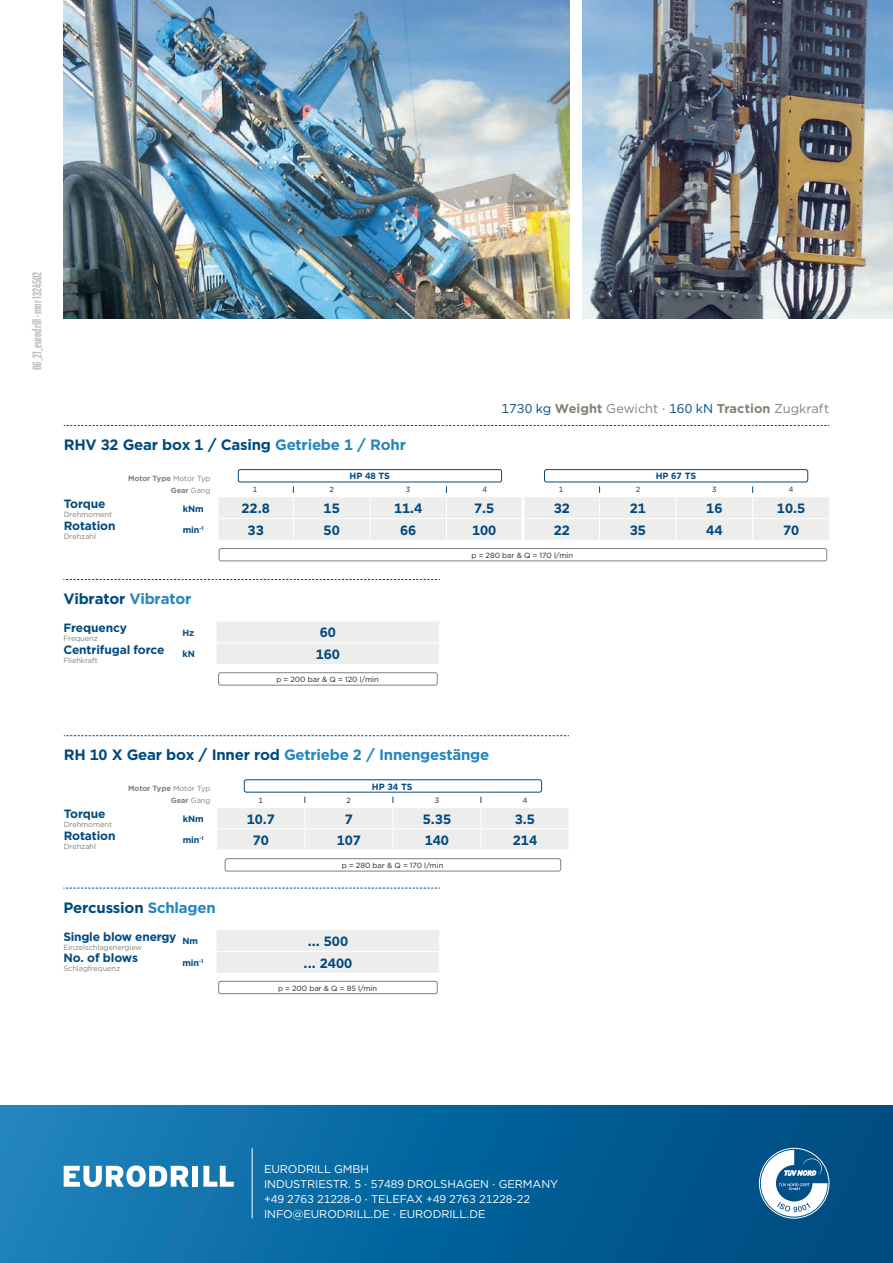
<style>
.page{position:relative;width:893px;height:1263px;background:#fff}
.page>*{position:absolute;margin:0;border:0;box-sizing:border-box;transform-origin:0 0}
.subheading_h2{font:700 15px "Gotham";letter-spacing:-.015em;color:#004a7f}
.subheading_h2-2{font:700 15px "Gotham";letter-spacing:-.015em;color:#2586bf}
.t_value{font:700 13.5px "Gotham";color:#004a7f}
.tagging{font:600 13.5px "Pilot";color:#bcbdb8}
.body{font:12.75px "Gotham";color:#818178}
.t_label{font:700 12px "Gotham";letter-spacing:-.01em;color:#004a7f}
.t1{font:11.25px/15px "Gotham";letter-spacing:-.01em;color:#fff}
.t_unit{font:700 9px "Gotham";letter-spacing:-.01em;color:#004a7f}
.t_lable_small{font:7.5px "Gotham";letter-spacing:-.01em;color:#818178}
.t_label_count{font:7.5px "Gotham";letter-spacing:-.005em;color:#231f20}
.t_lable_small-2{font:700 7.5px "Gotham";letter-spacing:-.01em;color:#818178}
.s1{color:#004a7f}
.s2{font-weight:700}
.s3{color:#2586bf}
.s4{font-weight:400}
</style>
<div class="page">
<div style="left:0;top:1106px;width:893px;height:157px;background:linear-gradient(to right,#1982bb,#00487e)"></div>
<hr style="left:252px;top:1148px;width:1px;height:70px;background:#fff">
<div style="left:192px;top:1166px;width:6px;height:21px;background:#fff"></div>
<svg style="left:203px;top:1166px;width:31px;height:21px"></svg>
<svg style="left:64px;top:1165px;width:125px;height:22px"></svg>
<div style="left:759px;top:1148px;width:70px;height:70px;border:1px solid #fff;border-radius:50%"></div>
<svg style="left:761px;top:1150px;width:67px;height:66px"></svg>
<img style="left:583px;top:0;width:310px;height:319px">
<img style="left:64px;top:0;width:506px;height:319px">
<svg style="left:64px;top:735px;width:505px;height:1px"></svg>
<svg style="left:217px;top:797px;width:351px;height:52px"></svg>
<div style="left:244px;top:779px;width:298px;height:13px;border:1px solid #004a7f;border-radius:2px"></div>
<div style="left:225px;top:858px;width:336px;height:13px;border:1px solid #818178;border-radius:2px"></div>
<svg style="left:63px;top:579px;width:377px;height:1px"></svg>
<svg style="left:217px;top:622px;width:222px;height:63px"></svg>
<div style="left:218px;top:672px;width:219px;height:13px;border:1px solid #818178;border-radius:2px"></div>
<svg style="left:63px;top:888px;width:377px;height:1px"></svg>
<svg style="left:217px;top:930px;width:222px;height:64px"></svg>
<div style="left:218px;top:981px;width:219px;height:13px;border:1px solid #818178;border-radius:2px"></div>
<svg style="left:64px;top:425px;width:765px;height:1px"></svg>
<svg style="left:218px;top:486px;width:611px;height:75px"></svg>
<div style="left:238px;top:469px;width:264px;height:13px;border:1px solid #004a7f;border-radius:2px"></div>
<div style="left:544px;top:469px;width:264px;height:13px;border:1px solid #004a7f;border-radius:2px"></div>
<div style="left:219px;top:548px;width:608px;height:13px;border:1px solid #818178;border-radius:2px"></div>
<p class="tagging" style="left:30px;top:370px;width:99px;rotate:-90deg">06_21_eurodrill · mnr 1324502</p>
<p class="body" style="left:502px;top:400px;width:329px"><span class="s1">1730 kg</span> <span class="s2">Weight</span> Gewicht · <span class="s1">160 kN</span> <span class="s2">Traction</span> Zugkraft</p>
<p class="subheading_h2" style="left:64px;top:435px;width:344px">RHV 32 Gear box 1 / Casing <span class="s3">Getriebe 1 / Rohr</span></p>
<p class="t_lable_small-2" style="left:128px;top:473px;width:84px">Motor Type <span class="s4">Motor Typ</span></p>
<p class="t_unit" style="left:349px;top:470px;width:42px">HP 48 TS</p>
<p class="t_unit" style="left:656px;top:470px;width:42px">HP 67 TS</p>
<p class="t_lable_small-2" style="left:171px;top:485px;width:41px">Gear <span class="s4">Gang</span></p>
<p class="t_label_count" style="left:253px;top:485px;width:6px">1</p>
<p class="t_label_count" style="left:329px;top:485px;width:6px">2</p>
<p class="t_label_count" style="left:406px;top:485px;width:6px">3</p>
<p class="t_label_count" style="left:483px;top:485px;width:6px">4</p>
<p class="t_label_count" style="left:559px;top:485px;width:6px">1</p>
<p class="t_label_count" style="left:636px;top:485px;width:6px">2</p>
<p class="t_label_count" style="left:712px;top:485px;width:6px">3</p>
<p class="t_label_count" style="left:789px;top:485px;width:6px">4</p>
<p class="t_label" style="left:64px;top:496px;width:43px">Torque</p>
<p class="t_lable_small" style="left:64px;top:510px;width:50px">Drehmoment</p>
<p class="t_unit" style="left:183px;top:502px;width:22px">kNm</p>
<p class="t_value" style="left:242px;top:499px;width:30px">22.8</p>
<p class="t_value" style="left:324px;top:499px;width:18px">15</p>
<p class="t_value" style="left:394px;top:499px;width:30px">11.4</p>
<p class="t_value" style="left:474px;top:499px;width:22px">7.5</p>
<p class="t_value" style="left:554px;top:499px;width:18px">32</p>
<p class="t_value" style="left:630px;top:499px;width:18px">21</p>
<p class="t_value" style="left:706px;top:499px;width:18px">16</p>
<p class="t_value" style="left:777px;top:499px;width:30px">10.5</p>
<p class="t_label" style="left:64px;top:517px;width:53px">Rotation</p>
<p class="t_lable_small" style="left:64px;top:531px;width:34px">Drehzahl</p>
<p class="t_unit" style="left:183px;top:524px;width:22px">min<sup>-1</sup></p>
<p class="t_value" style="left:248px;top:521px;width:18px">33</p>
<p class="t_value" style="left:324px;top:521px;width:18px">50</p>
<p class="t_value" style="left:400px;top:521px;width:18px">66</p>
<p class="t_value" style="left:472px;top:521px;width:26px">100</p>
<p class="t_value" style="left:554px;top:521px;width:18px">22</p>
<p class="t_value" style="left:630px;top:521px;width:18px">35</p>
<p class="t_value" style="left:706px;top:521px;width:18px">44</p>
<p class="t_value" style="left:783px;top:521px;width:18px">70</p>
<p class="t_label_count" style="left:472px;top:550px;width:103px">p = 280 bar &amp; Q = 170 l/min</p>
<p class="subheading_h2" style="left:63px;top:589px;width:129px">Vibrator <span class="s3">Vibrator</span></p>
<p class="t_label" style="left:63px;top:620px;width:65px">Frequency</p>
<p class="t_lable_small" style="left:63px;top:634px;width:36px">Frequenz</p>
<p class="t_unit" style="left:182px;top:627px;width:13px">Hz</p>
<p class="t_value" style="left:320px;top:624px;width:18px">60</p>
<p class="t_label" style="left:63px;top:641px;width:103px">Centrifugal force</p>
<p class="t_lable_small" style="left:63px;top:655px;width:36px">Fliehkraft</p>
<p class="t_unit" style="left:182px;top:648px;width:14px">kN</p>
<p class="t_value" style="left:316px;top:645px;width:26px">160</p>
<p class="t_label_count" style="left:276px;top:674px;width:104px">p = 200 bar &amp; Q = 120 l/min</p>
<p class="subheading_h2-2" style="left:64px;top:745px;width:427px"><span class="s1">RH 10 X Gear box / Inner rod</span> Getriebe 2 / Innengestänge</p>
<p class="t_lable_small-2" style="left:128px;top:783px;width:84px">Motor Type <span class="s4">Motor Typ</span></p>
<p class="t_unit" style="left:372px;top:780px;width:42px">HP 34 TS</p>
<p class="t_lable_small-2" style="left:171px;top:795px;width:41px">Gear <span class="s4">Gang</span></p>
<p class="t_label_count" style="left:259px;top:795px;width:6px">1</p>
<p class="t_label_count" style="left:347px;top:795px;width:6px">2</p>
<p class="t_label_count" style="left:435px;top:795px;width:6px">3</p>
<p class="t_label_count" style="left:523px;top:795px;width:6px">4</p>
<p class="t_label" style="left:64px;top:806px;width:43px">Torque</p>
<p class="t_lable_small" style="left:64px;top:820px;width:50px">Drehmoment</p>
<p class="t_unit" style="left:183px;top:812px;width:22px">kNm</p>
<p class="t_value" style="left:247px;top:810px;width:30px">10.7</p>
<p class="t_value" style="left:345px;top:810px;width:10px">7</p>
<p class="t_value" style="left:423px;top:810px;width:30px">5.35</p>
<p class="t_value" style="left:515px;top:810px;width:22px">3.5</p>
<p class="t_label" style="left:64px;top:827px;width:53px">Rotation</p>
<p class="t_lable_small" style="left:64px;top:841px;width:34px">Drehzahl</p>
<p class="t_unit" style="left:183px;top:834px;width:22px">min<sup>-1</sup></p>
<p class="t_value" style="left:253px;top:831px;width:18px">70</p>
<p class="t_value" style="left:337px;top:831px;width:26px">107</p>
<p class="t_value" style="left:425px;top:831px;width:26px">140</p>
<p class="t_value" style="left:513px;top:831px;width:26px">214</p>
<p class="t_label_count" style="left:342px;top:860px;width:103px">p = 280 bar &amp; Q = 170 l/min</p>
<p class="subheading_h2" style="left:63px;top:897px;width:154px">Percussion <span class="s3">Schlagen</span></p>
<p class="t_label" style="left:63px;top:929px;width:115px">Single blow energy</p>
<p class="t_lable_small" style="left:63px;top:942px;width:80px">Einzelschlagenergiew</p>
<p class="t_unit" style="left:182px;top:935px;width:17px">Nm</p>
<p class="t_value" style="left:308px;top:932px;width:42px">... 500</p>
<p class="t_label" style="left:63px;top:950px;width:76px">No. of blows</p>
<p class="t_lable_small" style="left:63px;top:964px;width:58px">Schlagfrequenz</p>
<p class="t_unit" style="left:182px;top:956px;width:22px">min<sup>-1</sup></p>
<p class="t_value" style="left:304px;top:954px;width:50px">... 2400</p>
<p class="t_label_count" style="left:278px;top:983px;width:101px">p = 200 bar &amp; Q = 85 l/min</p>
<p class="t1" style="left:264px;top:1161px;width:296px">EURODRILL GMBH<br>INDUSTRIESTR. 5 · 57489 DROLSHAGEN · GERMANY +49 2763 21228-0 · TELEFAX +49 2763 21228-22<br>INFO@EURODRILL.DE · EURODRILL.DE</p>
</div>
